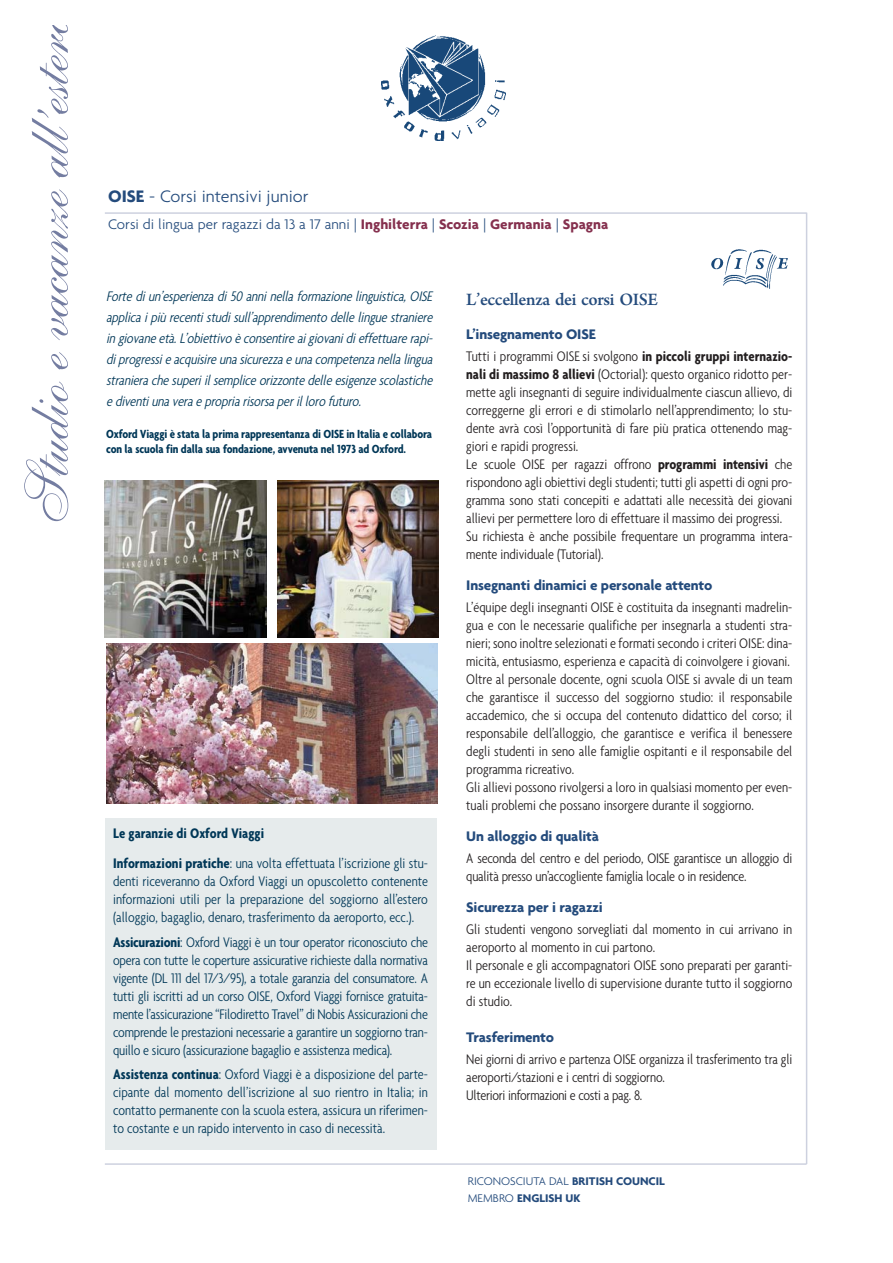
<style>
.page{position:relative;width:893px;height:1263px;background:#fff}
.page>*{position:absolute;margin:0;border:0;box-sizing:border-box;transform-origin:0 0}
.t1{font:60px "Shelley Allegro Script";color:#747da1}
.t2{font:500 24px "Adobe Naskh";letter-spacing:-.015em;color:#244b7c}
.t3{font:300 18px "Agenda";color:#244b7c}
.t4{font:300 condensed 15px/18px "Agenda";color:#231f20}
.t5{font:300 condensed 15px/18px "Agenda";color:#003757;text-align:justify}
.t6{font:italic 300 condensed 15px/21px "Agenda";letter-spacing:-.01em;color:#003757;text-align:justify}
.t7{font:700 15px "Agenda";letter-spacing:-.01em;color:#244b7c}
.t8{font:700 condensed 15px/30.8px "Agenda";color:#003757}
.t9{font:300 15px "Agenda";color:#244b7c}
.t10{font:700 condensed 12.75px/15px "Agenda";letter-spacing:-.01em;color:#003757}
.t11{font:700 12px/16.5px "Agenda";color:#244b7c}
.s1{font-weight:700}
.s2{font-weight:700;color:#85304e}
.s3{font-weight:300}
.s4{font-weight:700;font-stretch:normal;color:#244b7c}
</style>
<div class="page">
<img style="left:381px;top:36px;width:124px;height:105px">
<hr style="left:105px;top:212px;width:701px;height:2px;background:#cdd1df">
<hr style="left:105px;top:1163px;width:701px;height:2px;background:#cdd1df">
<hr style="left:805px;top:213px;width:2px;height:951px;background:#cdd1df">
<img style="left:711px;top:249px;width:77px;height:39px">
<img style="left:277px;top:481px;width:161px;height:157px">
<img style="left:105px;top:481px;width:161px;height:157px">
<div style="left:105px;top:818px;width:331px;height:331px;background:#e6ebec"></div>
<img style="left:106px;top:644px;width:332px;height:159px">
<h1 class="t1" style="left:32px;top:532px;width:520px;rotate:-90deg">Studio evacanzeall’estero</h1>
<p class="t3" style="left:108px;top:189px;width:202px"><span class="s1">OISE</span> - Corsi intensivi junior</p>
<p class="t9" style="left:108px;top:219px;width:501px">Corsi di lingua per ragazzi da 13 a 17 anni | <span class="s2">Inghilterra</span> | <span class="s2">Scozia</span> | <span class="s2">Germania</span> | <span class="s2">Spagna</span></p>
<p class="t6" style="left:106px;top:287px;width:330px">Forte diun’esperienzadi50 anninellaformazione linguistica,OISE applica ipiù recentistudisull’apprendimento delle lingue straniere in giovane età.L’obiettivo è consentire aigiovanidieffettuare rapi&shy;diprogressie acquisire unasicurezzae unacompetenzanellalingua stranierache superiilsemplice orizzonte delle esigenze scolastiche e diventiunaverae propriarisorsaperilloro futuro.</p>
<p class="t10" style="left:106px;top:428px;width:327px">Oxford Viaggi è stata la prima rappresentanza di OISE in Italia e collabora con la scuola fin dalla sua fondazione, avvenuta nel 1973 ad Oxford.</p>
<p class="t8" style="left:113px;top:819px;width:316px">Le garanzie di Oxford Viaggi<br>Informazioni pratiche<span class="s3">: una volta effettuata l’iscrizione gli stu-</span></p>
<p class="t5" style="left:113px;top:874px;width:316px">denti riceveranno da Oxford Viaggi un opuscoletto contenente informazioni utili per la preparazione del soggiorno all’estero (alloggio, bagaglio, denaro, trasferimento da aeroporto, ecc.).</p>
<p class="t5" style="left:113px;top:934px;width:316px"><span class="s1">Assicurazioni</span>: Oxford Viaggi è un tour operator riconosciuto che opera con tutte le coperture assicurative richieste dalla normativa vigente (DL 111 del 17/3/95), a totale garanzia del consumatore. A tutti gli iscritti ad un corso OISE, Oxford Viaggi fornisce gratuita&shy;mente l’assicurazione “Filodiretto Travel” di Nobis Assicurazioni che comprende le prestazioni necessarie a garantire un soggiorno tran&shy;quillo e sicuro (assicurazione bagaglio e assistenza medica).</p>
<p class="t5" style="left:113px;top:1067px;width:316px"><span class="s1">Assistenza continua</span>: Oxford Viaggi è a disposizione del parte&shy;cipante dal momento dell’iscrizione al suo rientro in Italia; in contatto permanente con la scuola estera, assicura un riferimen&shy;to costante e un rapido intervento in caso di necessità.</p>
<h2 class="t2" style="left:466px;top:282px;width:193px">L’eccellenza dei corsi OISE</h2>
<p class="t4" style="left:466px;top:324px;width:327px;line-height:22.2px"><span class="s4">L’insegnamento OISE<br></span>Tutti i programmi OISE si svolgono <span class="s1">in piccoli gruppi internazio-</span></p>
<p class="t4" style="left:466px;top:366px;width:328px"><span class="s1">nali di massimo 8 allievi</span> (Octorial): questo organico ridotto per&shy;mette agli insegnanti di seguire individualmente ciascun allievo, di correggerne gli errori e di stimolarlo nell’apprendimento; lo stu&shy;dente avrà così l’opportunità di fare più pratica ottenendo mag&shy;giori e rapidi progressi.<br>Le scuole OISE per ragazzi offrono <span class="s1">programmi intensivi</span> che rispondono agli obiettivi degli studenti; tutti gli aspetti di ogni pro&shy;gramma sono stati concepiti e adattati alle necessità dei giovani allievi per permettere loro di effettuare il massimo dei progressi.<br>Su richiesta è anche possibile frequentare un programma intera&shy;mente individuale (Tutorial).</p>
<p class="t7" style="left:466px;top:579px;width:247px">Insegnanti dinamici e personale attento</p>
<p class="t4" style="left:466px;top:599px;width:327px">L’équipe degli insegnanti OISE è costituita da insegnanti madrelin&shy;gua e con le necessarie qualifiche per insegnarla a studenti stra&shy;nieri; sono inoltre selezionati e formati secondo i criteri OISE: dina&shy;micità, entusiasmo, esperienza e capacità di coinvolgere i giovani.<br>Oltre al personale docente, ogni scuola OISE si avvale di un team che garantisce il successo del soggiorno studio: il responsabile accademico, che si occupa del contenuto didattico del corso; il responsabile dell’alloggio, che garantisce e verifica il benessere degli studenti in seno alle famiglie ospitanti e il responsabile del programma ricreativo.<br>Gli allievi possono rivolgersi a loro in qualsiasi momento per even&shy;tuali problemi che possano insorgere durante il soggiorno.</p>
<p class="t7" style="left:466px;top:830px;width:134px">Un alloggio di qualità</p>
<p class="t4" style="left:466px;top:850px;width:327px">A seconda del centro e del periodo, OISE garantisce un alloggio di qualità presso un’accogliente famiglia locale o in residence.</p>
<p class="t7" style="left:466px;top:901px;width:138px">Sicurezza per i ragazzi</p>
<p class="t4" style="left:466px;top:921px;width:327px">Gli studenti vengono sorvegliati dal momento in cui arrivano in aeroporto al momento in cui partono.<br>Il personale e gli accompagnatori OISE sono preparati per garanti&shy;re un eccezionale livello di supervisione durante tutto il soggiorno di studio.</p>
<p class="t7" style="left:466px;top:1031px;width:89px">Trasferimento</p>
<p class="t4" style="left:466px;top:1052px;width:327px">Nei giorni di arrivo e partenza OISE organizza il trasferimento tra gli aeroporti/stazioni e i centri di soggiorno.<br>Ulteriori informazioni e costi a pag. 8.</p>
<p class="t11" style="left:468px;top:1174px;width:198px"><span class="s3">RICONOSCIUTA DAL</span> BRITISH COUNCIL<br><span class="s3">MEMBRO</span> ENGLISH UK</p>
</div>
